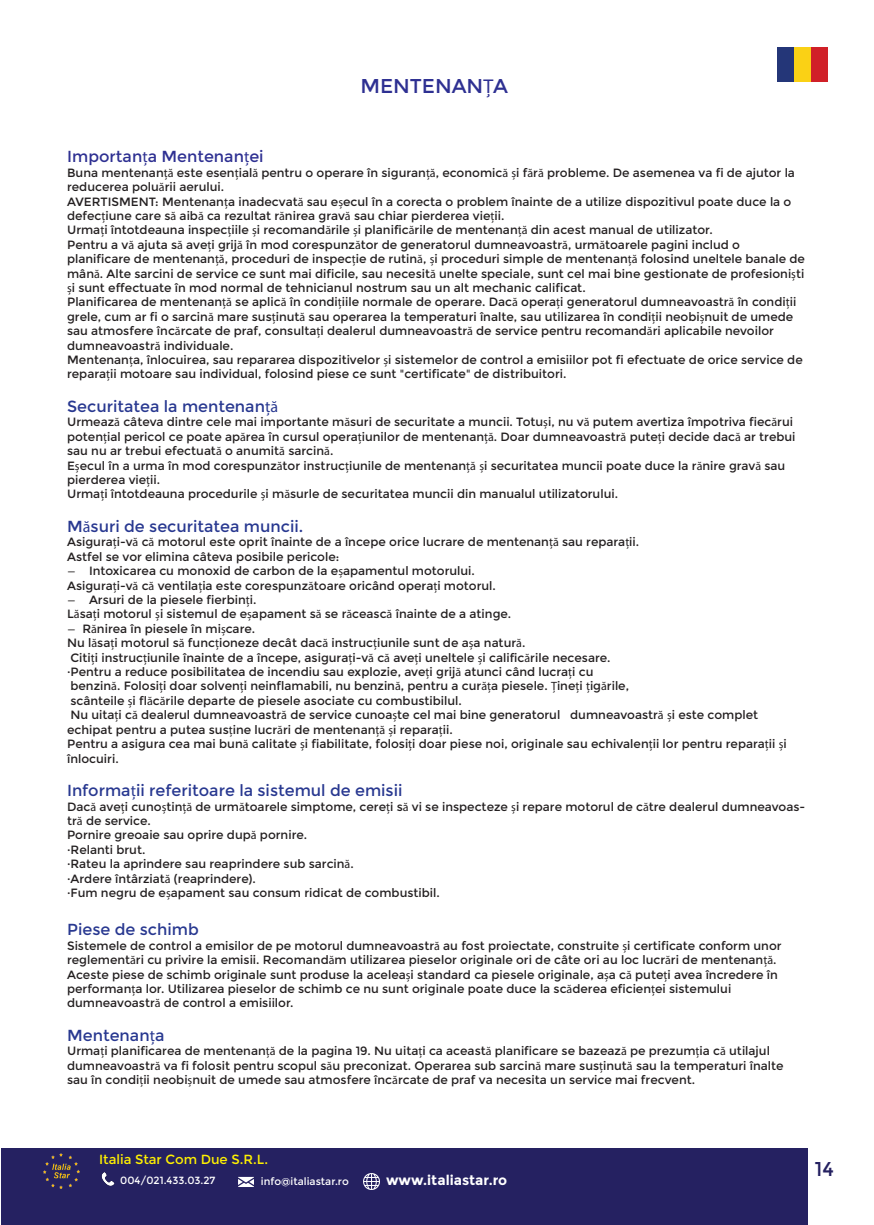
<style>
.page{position:relative;width:874px;height:1225px;background:#fff}
.page>*{position:absolute;margin:0;border:0;box-sizing:border-box;transform-origin:0 0}
.t1{font:20px "Montserrat";color:#2e3092}
.t2{font:20px "Montserrat";color:#252161}
.t3{font:16px "Montserrat";color:#283890}
.t4{font:16px "Montserrat";color:#2e3092}
.t5{font:700 13.8px "Montserrat";color:#fff}
.t6{font:13.2px "Montserrat";color:#fff101}
.t7{font:12px/14.4px "Montserrat";color:#231f20}
.t8{font:10.4px "Montserrat";color:#fff}
.s1{font-family:"Myriad Pro"}
</style>
<div class="page">
<div style="left:1px;top:1149px;width:806px;height:76px;background:#252161"></div>
<img style="left:44px;top:1153px;width:36px;height:35px">
<svg style="left:101px;top:1172px;width:13px;height:13px"></svg>
<img style="left:238px;top:1176px;width:16px;height:11px">
<img style="left:363px;top:1173px;width:16px;height:16px">
<img style="left:777px;top:48px;width:50px;height:33px">
<h1 class="t1" style="left:360px;top:74px;width:149px">MENTENAN<span class="s1">Ț</span>A</h1>
<h2 class="t4" style="left:67px;top:147px;width:198px">Importan<span class="s1">ț</span>a Mentenan<span class="s1">ț</span>ei</h2>
<p class="t7" style="left:67px;top:165px;width:739px">Buna mentenan<span class="s1">ță</span> este esen<span class="s1">ț</span>ial<span class="s1">ă</span> pentru o operare în siguran<span class="s1">ță</span>, economic<span class="s1">ă ș</span>i f<span class="s1">ă</span>r<span class="s1">ă</span> probleme. De asemenea va fi de ajutor la reducerea polu<span class="s1">ă</span>rii aerului.<br>AVERTISMENT: Mentenan<span class="s1">ț</span>a inadecvat<span class="s1">ă</span> sau e<span class="s1">ș</span>ecul în a corecta o problem înainte de a utilize dispozitivul poate duce la o defec<span class="s1">ț</span>iune care s<span class="s1">ă</span> aib<span class="s1">ă</span> ca rezultat r<span class="s1">ă</span>nirea grav<span class="s1">ă</span> sau chiar pierderea vie<span class="s1">ț</span>ii.<br>Urma<span class="s1">ț</span>i întotdeauna inspec<span class="s1">ț</span>iile <span class="s1">ș</span>i recomand<span class="s1">ă</span>rile <span class="s1">ș</span>i planific<span class="s1">ă</span>rile de mentenan<span class="s1">ță</span> din acest manual de utilizator.<br>Pentru a v<span class="s1">ă</span> ajuta s<span class="s1">ă</span> ave<span class="s1">ț</span>i grij<span class="s1">ă</span> în mod corespunz<span class="s1">ă</span>tor de generatorul dumneavoastr<span class="s1">ă</span>, urm<span class="s1">ă</span>toarele pagini includ o planificare de mentenan<span class="s1">ță</span>, proceduri de inspec<span class="s1">ț</span>ie de rutin<span class="s1">ă</span>, <span class="s1">ș</span>i proceduri simple de mentenan<span class="s1">ță</span> folosind uneltele banale de mân<span class="s1">ă</span>. Alte sarcini de service ce sunt mai dificile, sau necesit<span class="s1">ă</span> unelte speciale, sunt cel mai bine gestionate de profesioni<span class="s1">ș</span>ti <span class="s1">ș</span>i sunt effectuate în mod normal de tehnicianul nostrum sau un alt mechanic calificat.<br>Planificarea de mentenan<span class="s1">ță</span> se aplic<span class="s1">ă</span> în condi<span class="s1">ț</span>iile normale de operare. Dac<span class="s1">ă</span> opera<span class="s1">ț</span>i generatorul dumneavoastr<span class="s1">ă</span> în condi<span class="s1">ț</span>ii grele, cum ar fi o sarcin<span class="s1">ă</span> mare sus<span class="s1">ț</span>inut<span class="s1">ă</span> sau operarea la temperaturi înalte, sau utilizarea în condi<span class="s1">ț</span>ii neobi<span class="s1">ș</span>nuit de umede sau atmosfere înc<span class="s1">ă</span>rcate de praf, consulta<span class="s1">ț</span>i dealerul dumneavoastr<span class="s1">ă</span> de service pentru recomand<span class="s1">ă</span>ri aplicabile nevoilor dumneavoastr<span class="s1">ă</span> individuale.<br>Mentenan<span class="s1">ț</span>a, înlocuirea, sau repararea dispozitivelor <span class="s1">ș</span>i sistemelor de control a emisiilor pot fi efectuate de orice service de repara<span class="s1">ț</span>ii motoare sau individual, folosind piese ce sunt "certificate" de distribuitori.</p>
<h2 class="t3" style="left:67px;top:397px;width:212px">Securitatea la mentenan<span class="s1">ță</span></h2>
<p class="t7" style="left:67px;top:415px;width:729px">Urmeaz<span class="s1">ă</span> câteva dintre cele mai importante m<span class="s1">ă</span>suri de securitate a muncii. Totu<span class="s1">ș</span>i, nu v<span class="s1">ă</span> putem avertiza împotriva fiec<span class="s1">ă</span>rui poten<span class="s1">ț</span>ial pericol ce poate ap<span class="s1">ă</span>rea în cursul opera<span class="s1">ț</span>iunilor de mentenan<span class="s1">ță</span>. Doar dumneavoastr<span class="s1">ă</span> pute<span class="s1">ț</span>i decide dac<span class="s1">ă</span> ar trebui sau nu ar trebui efectuat<span class="s1">ă</span> o anumit<span class="s1">ă</span> sarcin<span class="s1">ă</span>.<br>E<span class="s1">ș</span>ecul în a urma în mod corespunz<span class="s1">ă</span>tor instruc<span class="s1">ț</span>iunile de mentenan<span class="s1">ță ș</span>i securitatea muncii poate duce la r<span class="s1">ă</span>nire grav<span class="s1">ă</span> sau pierderea vie<span class="s1">ț</span>ii.<br>Urma<span class="s1">ț</span>i întotdeauna procedurile <span class="s1">ș</span>i m<span class="s1">ă</span>surle de securitatea muncii din manualul utilizatorului.</p>
<h2 class="t3" style="left:67px;top:517px;width:237px">M<span class="s1">ă</span>suri de securitatea muncii.</h2>
<p class="t7" style="left:67px;top:535px;width:573px">Asigura<span class="s1">ț</span>i-v<span class="s1">ă</span> c<span class="s1">ă</span> motorul este oprit înainte de a începe orice lucrare de mentenan<span class="s1">ță</span> sau repara<span class="s1">ț</span>ii.<br>Astfel se vor elimina câteva posibile pericole:</p>
<p class="t7" style="left:67px;top:564px;width:430px">— Intoxicarea cu monoxid de carbon de la e<span class="s1">ș</span>apamentul motorului.<br>Asigura<span class="s1">ț</span>i-v<span class="s1">ă</span> c<span class="s1">ă</span> ventila<span class="s1">ț</span>ia este corespunz<span class="s1">ă</span>toare oricând opera<span class="s1">ț</span>i motorul.</p>
<p class="t7" style="left:67px;top:593px;width:445px">— Arsuri de la piesele fierbin<span class="s1">ț</span>i.<br>L<span class="s1">ă</span>sa<span class="s1">ț</span>i motorul <span class="s1">ș</span>i sistemul de e<span class="s1">ș</span>apament s<span class="s1">ă</span> se r<span class="s1">ă</span>ceasc<span class="s1">ă</span> înainte de a atinge.</p>
<p class="t7" style="left:67px;top:621px;width:720px">— R<span class="s1">ă</span>nirea în piesele în mi<span class="s1">ș</span>care.<br>Nu l<span class="s1">ă</span>sa<span class="s1">ț</span>i motorul s<span class="s1">ă</span> func<span class="s1">ț</span>ioneze decât dac<span class="s1">ă</span> instruc<span class="s1">ț</span>iunile sunt de a<span class="s1">ș</span>a natur<span class="s1">ă</span>.<br>Citi<span class="s1">ț</span>i instruc<span class="s1">ț</span>iunile înainte de a începe, asigura<span class="s1">ț</span>i-v<span class="s1">ă</span> c<span class="s1">ă</span> ave<span class="s1">ț</span>i uneltele <span class="s1">ș</span>i calific<span class="s1">ă</span>rile necesare.<br>·Pentru a reduce posibilitatea de incendiu sau explozie, ave<span class="s1">ț</span>i grij<span class="s1">ă</span> atunci când lucra<span class="s1">ț</span>i cu<br>benzin<span class="s1">ă</span>. Folosi<span class="s1">ț</span>i doar solven<span class="s1">ț</span>i neinflamabili, nu benzin<span class="s1">ă</span>, pentru a cur<span class="s1">ăț</span>a piesele. <span class="s1">Ț</span>ine<span class="s1">ț</span>i <span class="s1">ț</span>ig<span class="s1">ă</span>rile,<br>scânteile <span class="s1">ș</span>i fl<span class="s1">ă</span>c<span class="s1">ă</span>rile departe de piesele asociate cu combustibilul.<br>Nu uita<span class="s1">ț</span>i c<span class="s1">ă</span> dealerul dumneavoastr<span class="s1">ă</span> de service cunoa<span class="s1">ș</span>te cel mai bine generatorul dumneavoastr<span class="s1">ă ș</span>i este complet echipat pentru a putea sus<span class="s1">ț</span>ine lucr<span class="s1">ă</span>ri de mentenan<span class="s1">ță ș</span>i repara<span class="s1">ț</span>ii.<br>Pentru a asigura cea mai bun<span class="s1">ă</span> calitate <span class="s1">ș</span>i fiabilitate, folosi<span class="s1">ț</span>i doar piese noi, originale sau echivalen<span class="s1">ț</span>ii lor pentru repara<span class="s1">ț</span>ii <span class="s1">ș</span>i înlocuiri.</p>
<h2 class="t3" style="left:67px;top:781px;width:337px">Informa<span class="s1">ț</span>ii referitoare la sistemul de emisii</h2>
<p class="t7" style="left:67px;top:799px;width:739px">Dac<span class="s1">ă</span> ave<span class="s1">ț</span>i cuno<span class="s1">ș</span>tin<span class="s1">ță</span> de urm<span class="s1">ă</span>toarele simptome, cere<span class="s1">ț</span>i s<span class="s1">ă</span> vi se inspecteze <span class="s1">ș</span>i repare motorul de c<span class="s1">ă</span>tre dealerul dumneavoas&shy;tr<span class="s1">ă</span> de service.<br>Pornire greoaie sau oprire dup<span class="s1">ă</span> pornire.<br>·Relanti brut.<br>·Rateu la aprindere sau reaprindere sub sarcin<span class="s1">ă</span>.<br>·Ardere întârziat<span class="s1">ă</span> (reaprindere).<br>·Fum negru de e<span class="s1">ș</span>apament sau consum ridicat de combustibil.</p>
<h2 class="t3" style="left:67px;top:920px;width:133px">Piese de schimb</h2>
<p class="t7" style="left:67px;top:938px;width:715px">Sistemele de control a emisilor de pe motorul dumneavoastr<span class="s1">ă</span> au fost proiectate, construite <span class="s1">ș</span>i certificate conform unor reglement<span class="s1">ă</span>ri cu privire la emisii. Recomand<span class="s1">ă</span>m utilizarea pieselor originale ori de câte ori au loc lucr<span class="s1">ă</span>ri de mentenan<span class="s1">ță</span>.<br>Aceste piese de schimb originale sunt produse la acelea<span class="s1">ș</span>i standard ca piesele originale, a<span class="s1">ș</span>a c<span class="s1">ă</span> pute<span class="s1">ț</span>i avea încredere în performan<span class="s1">ț</span>a lor. Utilizarea pieselor de schimb ce nu sunt originale poate duce la sc<span class="s1">ă</span>derea eficien<span class="s1">ț</span>ei sistemului dumneavoastr<span class="s1">ă</span> de control a emisiilor.</p>
<h2 class="t3" style="left:67px;top:1026px;width:99px">Mentenan<span class="s1">ț</span>a</h2>
<p class="t7" style="left:67px;top:1044px;width:717px">Urma<span class="s1">ț</span>i planificarea de mentenan<span class="s1">ță</span> de la pagina 19. Nu uita<span class="s1">ț</span>i ca aceast<span class="s1">ă</span> planificare se bazeaz<span class="s1">ă</span> pe prezum<span class="s1">ț</span>ia c<span class="s1">ă</span> utilajul dumneavoastr<span class="s1">ă</span> va fi folosit pentru scopul s<span class="s1">ă</span>u preconizat. Operarea sub sarcin<span class="s1">ă</span> mare sus<span class="s1">ț</span>inut<span class="s1">ă</span> sau la temperaturi înalte sau în condi<span class="s1">ț</span>ii neobi<span class="s1">ș</span>nuit de umede sau atmosfere înc<span class="s1">ă</span>rcate de praf va necesita un service mai frecvent.</p>
<p class="t6" style="left:99px;top:1152px;width:170px">Italia Star Com Due S.R.L.</p>
<p class="t8" style="left:120px;top:1174px;width:97px">004/021.433.03.27</p>
<p class="t8" style="left:261px;top:1175px;width:89px">info@italiastar.ro</p>
<p class="t5" style="left:386px;top:1171px;width:123px">www.italiastar.ro</p>
<h1 class="t2" style="left:814px;top:1157px;width:21px">14</h1>
</div>
